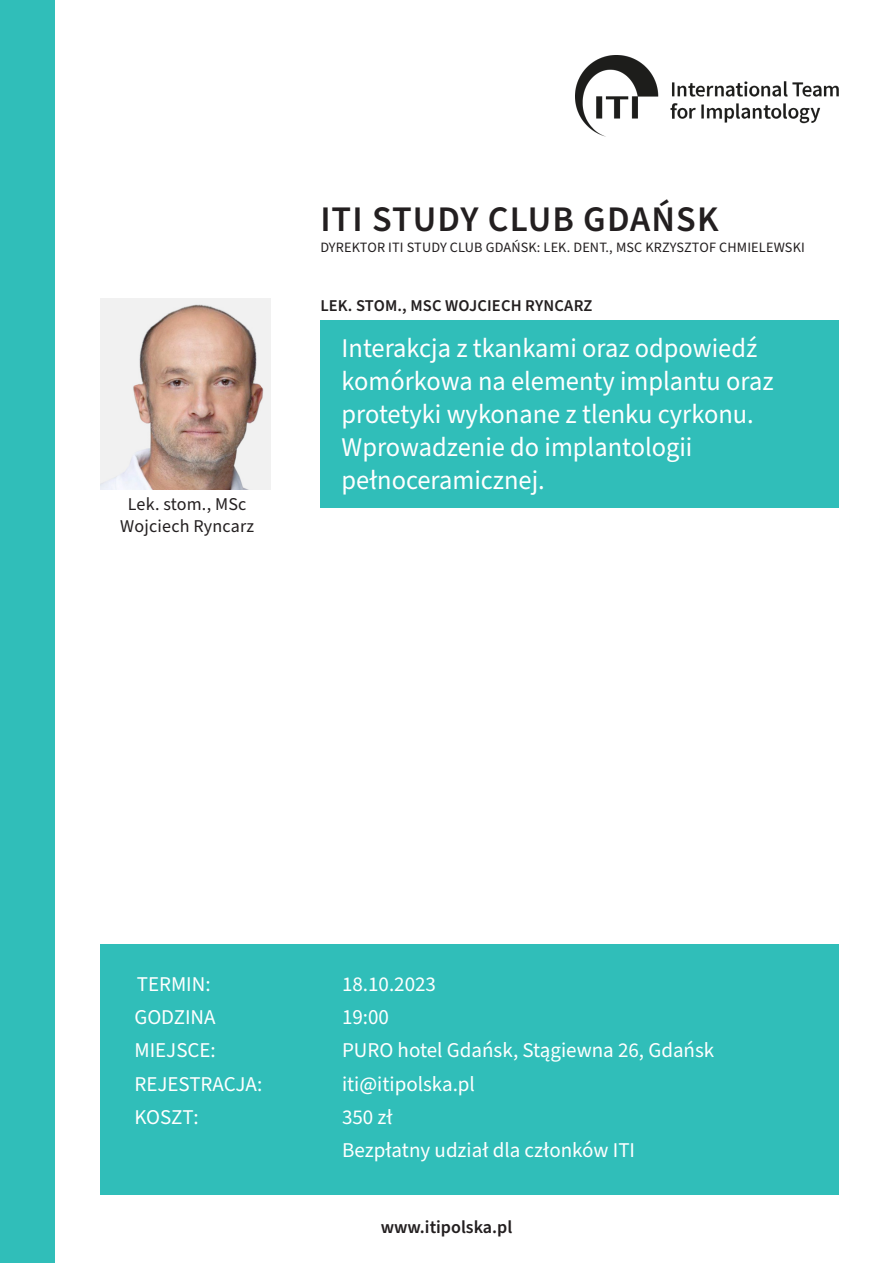
<style>
.page{position:relative;width:893px;height:1263px;background:#fff}
.page>*{position:absolute;margin:0;border:0;box-sizing:border-box;transform-origin:0 0}
.t1{font:600 36px "Source Sans Pro";letter-spacing:.03em;color:#231f20}
.t2{font:27px/33px "Source Sans Pro";color:#fff}
.t3{font:21px "Source Sans Pro";color:#fff}
.t4{font:18px "Source Sans Pro";letter-spacing:.01em;color:#231f20}
.t5{font:600 18px "Source Sans Pro";color:#231f20}
.t6{font:600 16.5px "Source Sans Pro";letter-spacing:.01em;color:#231f20}
.t7{font:14.25px "Source Sans Pro";letter-spacing:.01em;color:#231f20}
</style>
<div class="page">
<div style="left:100px;top:944px;width:739px;height:251px;background:#30beb9"></div>
<div style="left:0;top:0;width:54px;height:1263px;background:#30beb9"></div>
<img style="left:575px;top:55px;width:263px;height:81px">
<div style="left:320px;top:321px;width:519px;height:187px;background:#30beb9"></div>
<img style="left:100px;top:298px;width:171px;height:191px">
<p class="t1" style="left:320px;top:195px;width:400px">ITI STUDY CLUB GDAŃSK</p>
<p class="t7" style="left:320px;top:237px;width:486px">DYREKTOR ITI STUDY CLUB GDAŃSK: LEK. DENT., MSC KRZYSZTOF CHMIELEWSKI</p>
<p class="t6" style="left:320px;top:294px;width:274px">LEK. STOM., MSC WOJCIECH RYNCARZ</p>
<p class="t4" style="left:128px;top:492px;width:120px">Lek. stom., MSc</p>
<p class="t4" style="left:120px;top:514px;width:135px">Wojciech Ryncarz</p>
<p class="t2" style="left:342px;top:332px;width:434px">Interakcja z tkankami oraz odpowiedź komórkowa na elementy implantu oraz protetyki wykonane z tlenku cyrkonu.<br>Wprowadzenie do implantologii pełnoceramicznej.</p>
<p class="t3" style="left:137px;top:970px;width:75px">TERMIN:</p>
<p class="t3" style="left:342px;top:970px;width:95px">18.10.2023</p>
<p class="t3" style="left:134px;top:1003px;width:83px">GODZINA</p>
<p class="t3" style="left:342px;top:1003px;width:48px">19:00</p>
<p class="t3" style="left:134px;top:1036px;width:83px">MIEJSCE:</p>
<p class="t3" style="left:342px;top:1036px;width:374px">PURO hotel Gdańsk, Stągiewna 26, Gdańsk</p>
<p class="t3" style="left:134px;top:1069px;width:129px">REJESTRACJA:</p>
<p class="t3" style="left:342px;top:1069px;width:134px">iti@itipolska.pl</p>
<p class="t3" style="left:134px;top:1102px;width:66px">KOSZT:</p>
<p class="t3" style="left:342px;top:1102px;width:52px">350 zł</p>
<p class="t3" style="left:342px;top:1135px;width:295px">Bezpłatny udział dla członków ITI</p>
<p class="t5" style="left:381px;top:1215px;width:133px">www.itipolska.pl</p>
</div>
